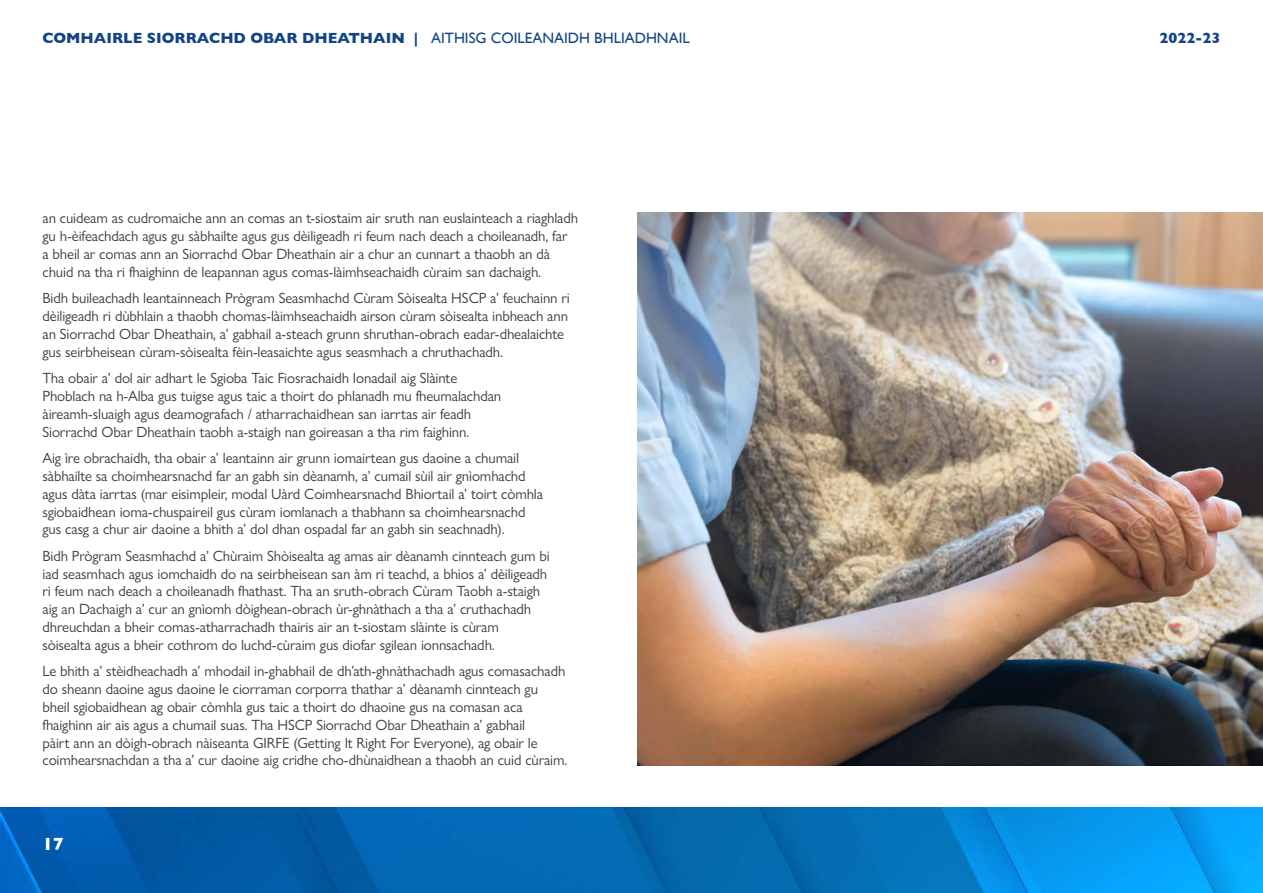
<style>
.page{position:relative;width:1263px;height:893px;background:#fff}
.page>*{position:absolute;margin:0;border:0;box-sizing:border-box;transform-origin:0 0}
.t1{font:700 18px "Gill Sans";color:#fff}
.t2{font:700 15px "Gill Sans";color:#134486}
.AR_-_Body{font:14.85px/17.9px "Gill Sans Nova";letter-spacing:-.01em;color:#3c3c3b}
.s1{font-weight:400}
</style>
<div class="page">
<img style="left:0;top:808px;width:1263px;height:85px">
<img style="left:638px;top:213px;width:625px;height:552px">
<p class="t2" style="left:43px;top:26px;width:649px">COMHAIRLE SIORRACHD OBAR DHEATHAIN | <span class="s1">AITHISG COILEANAIDH BHLIADHNAIL</span></p>
<p class="AR_-_Body" style="left:43px;top:209px;width:537px">an cuideam as cudromaiche ann an comas an t‑siostaim air sruth nan euslainteach a riaghladh gu h‑èifeachdach agus gu sàbhailte agus gus dèiligeadh ri feum nach deach a choileanadh, far<br>a bheil ar comas ann an Siorrachd Obar Dheathain air a chur an cunnart a thaobh an dà chuid na tha ri fhaighinn de leapannan agus comas‑làimhseachaidh cùraim san dachaigh.</p>
<p class="AR_-_Body" style="left:43px;top:289px;width:529px">Bidh buileachadh leantainneach Prògram Seasmhachd Cùram Sòisealta HSCP a’ feuchainn ri dèiligeadh ri dùbhlain a thaobh chomas‑làimhseachaidh airson cùram sòisealta inbheach ann an Siorrachd Obar Dheathain, a’ gabhail a‑steach grunn shruthan‑obrach eadar‑dhealaichte gus seirbheisean cùram‑sòisealta fèin‑leasaichte agus seasmhach a chruthachadh.</p>
<p class="AR_-_Body" style="left:43px;top:369px;width:460px">Tha obair a’ dol air adhart le Sgioba Taic Fiosrachaidh Ionadail aig Slàinte Phoblach na h‑Alba gus tuigse agus taic a thoirt do phlanadh mu fheumalachdan àireamh‑sluaigh agus deamografach / atharrachaidhean san iarrtas air feadh Siorrachd Obar Dheathain taobh a‑staigh nan goireasan a tha rim faighinn.</p>
<p class="AR_-_Body" style="left:43px;top:449px;width:502px">Aig ìre obrachaidh, tha obair a’ leantainn air grunn iomairtean gus daoine a chumail sàbhailte sa choimhearsnachd far an gabh sin dèanamh, a’ cumail sùil air gnìomhachd agus dàta iarrtas (mar eisimpleir, modal Uàrd Coimhearsnachd Bhiortail a’ toirt còmhla sgiobaidhean ioma‑chuspaireil gus cùram iomlanach a thabhann sa choimhearsnachd gus casg a chur air daoine a bhith a’ dol dhan ospadal far an gabh sin seachnadh).</p>
<p class="AR_-_Body" style="left:43px;top:547px;width:509px">Bidh Prògram Seasmhachd a’ Chùraim Shòisealta ag amas air dèanamh cinnteach gum bi iad seasmhach agus iomchaidh do na seirbheisean san àm ri teachd, a bhios a’ dèiligeadh ri feum nach deach a choileanadh fhathast. Tha an sruth‑obrach Cùram Taobh a‑staigh aig an Dachaigh a’ cur an gnìomh dòighean‑obrach ùr‑ghnàthach a tha a’ cruthachadh dhreuchdan a bheir comas‑atharrachadh thairis air an t‑siostam slàinte is cùram sòisealta agus a bheir cothrom do luchd‑cùraim gus diofar sgilean ionnsachadh.</p>
<p class="AR_-_Body" style="left:43px;top:662px;width:526px">Le bhith a’ stèidheachadh a’ mhodail in‑ghabhail de dh’ath‑ghnàthachadh agus comasachadh do sheann daoine agus daoine le ciorraman corporra thathar a’ dèanamh cinnteach gu bheil sgiobaidhean ag obair còmhla gus taic a thoirt do dhaoine gus na comasan aca fhaighinn air ais agus a chumail suas. Tha HSCP Siorrachd Obar Dheathain a’ gabhail<br>pàirt ann an dòigh‑obrach nàiseanta GIRFE (Getting It Right For Everyone), ag obair le coimhearsnachdan a tha a’ cur daoine aig cridhe cho‑dhùnaidhean a thaobh an cuid cùraim.</p>
<p class="t1" style="left:43px;top:830px;width:23px">17</p>
<p class="t2" style="left:1159px;top:26px;width:62px">2022-23</p>
</div>
